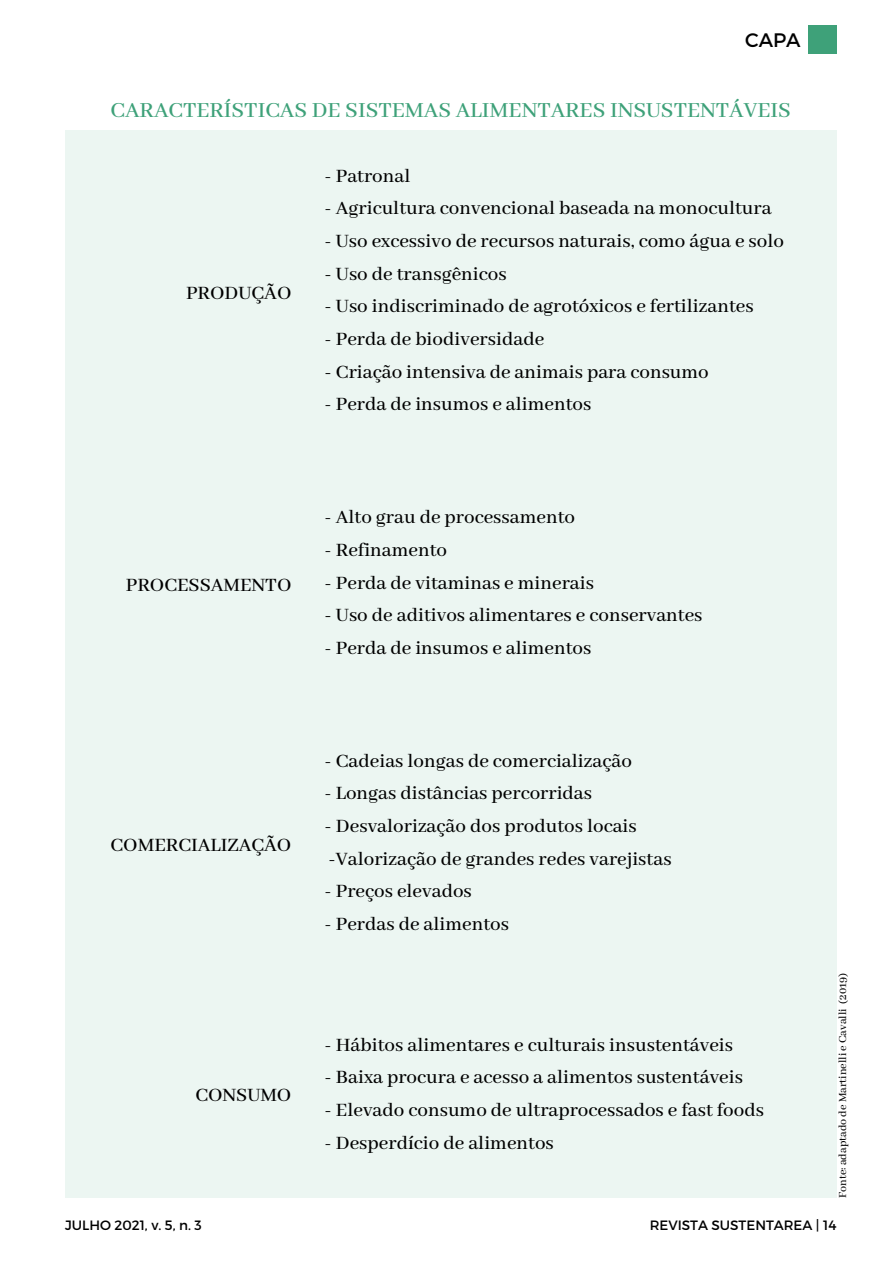
<style>
.page{position:relative;width:894px;height:1264px;background:#fff}
.page>*{position:absolute;margin:0;border:0;box-sizing:border-box;transform-origin:0 0}
.t1{font:500 24px "Abhaya Libre";color:#3ea179}
.t2{font:500 21px/32.7px "Abhaya Libre";color:#000}
.t3{font:19.5px "Montserrat";color:#000}
.t4{font:13.5px "Montserrat";color:#000}
.t5{font:500 12px "Abhaya Libre";color:#000}
.s1{font-weight:400}
</style>
<div class="page">
<div style="left:65px;top:130px;width:771px;height:1067px;background:#ecf6f2"></div>
<div style="left:808px;top:26px;width:28px;height:28px;background:#3ea179"></div>
<p class="t3" style="left:745px;top:28px;width:57px">CAPA</p>
<p class="t1" style="left:110px;top:97px;width:681px">CARACTERÍSTICAS DE SISTEMAS ALIMENTARES INSUSTENTÁVEIS</p>
<p class="t2" style="left:186px;top:278px;width:107px">PRODUÇÃO</p>
<p class="t2" style="left:325px;top:160px;width:87px">- Patronal</p>
<p class="t2" style="left:325px;top:193px;width:448px">- Agricultura convencional baseada na monocultura</p>
<p class="t2" style="left:325px;top:225px;width:460px">- Uso excessivo de recursos naturais, como água e solo</p>
<p class="t2" style="left:325px;top:258px;width:183px"><span class="s1">-</span> Uso de transgênicos</p>
<p class="t2" style="left:325px;top:291px;width:430px"><span class="s1">-</span> Uso indiscriminado de agrotóxicos e fertilizantes</p>
<p class="t2" style="left:325px;top:323px;width:221px">- Perda de biodiversidade</p>
<p class="t2" style="left:325px;top:356px;width:385px"><span class="s1">-</span> Criação intensiva de animais para consumo</p>
<p class="t2" style="left:325px;top:389px;width:268px">- Perda de insumos e alimentos</p>
<p class="t2" style="left:126px;top:569px;width:167px">PROCESSAMENTO</p>
<p class="t2" style="left:325px;top:501px;width:251px">- Alto grau de processamento</p>
<p class="t2" style="left:325px;top:534px;width:124px">- Refinamento</p>
<p class="t2" style="left:325px;top:567px;width:270px"><span class="s1">-</span> Perda de vitaminas e minerais</p>
<p class="t2" style="left:325px;top:599px;width:379px"><span class="s1">-</span> Uso de aditivos alimentares e conservantes</p>
<p class="t2" style="left:325px;top:632px;width:268px">- Perda de insumos e alimentos</p>
<p class="t2" style="left:111px;top:829px;width:182px">COMERCIALIZAÇÃO</p>
<p class="t2" style="left:325px;top:745px;width:308px">- Cadeias longas de comercialização</p>
<p class="t2" style="left:325px;top:777px;width:269px">- Longas distâncias percorridas</p>
<p class="t2" style="left:325px;top:810px;width:348px"><span class="s1">-</span> Desvalorização dos produtos locais <span class="s1">-</span>Valorização de grandes redes varejistas</p>
<p class="t2" style="left:325px;top:875px;width:148px">- Preços elevados</p>
<p class="t2" style="left:325px;top:908px;width:186px">- Perdas de alimentos</p>
<p class="t2" style="left:195px;top:1079px;width:98px">CONSUMO</p>
<p class="t2" style="left:325px;top:1028px;width:409px">- Hábitos alimentares e culturais insustentáveis</p>
<p class="t2" style="left:325px;top:1061px;width:419px"><span class="s1">-</span> Baixa procura e acesso a alimentos sustentáveis</p>
<p class="t2" style="left:325px;top:1094px;width:440px"><span class="s1">-</span> Elevado consumo de ultraprocessados e fast foods</p>
<p class="t2" style="left:325px;top:1126px;width:230px">- Desperdício de alimentos</p>
<p class="t5" style="left:835px;top:1197px;width:227px;rotate:-90deg">Fonte: adaptado de Martinelli e Cavalli (2019)</p>
<p class="t4" style="left:65px;top:1215px;width:138px">JULHO 2021, v. 5, n. 3</p>
<p class="t4" style="left:649px;top:1215px;width:188px">REVISTA SUSTENTAREA | 14</p>
</div>
